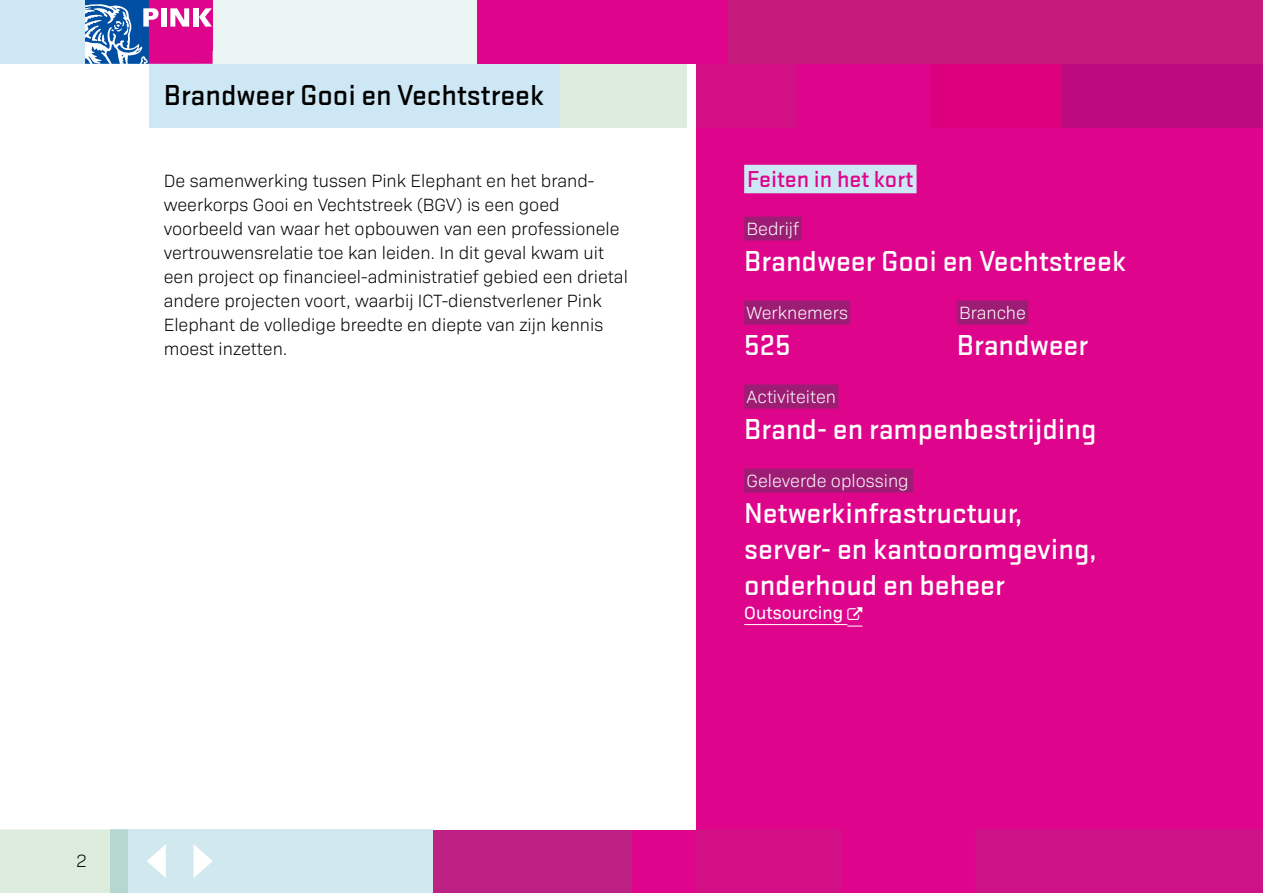
<style>
.page{position:relative;width:1263px;height:893px;background:#fff}
.page>*{position:absolute;margin:0;border:0;box-sizing:border-box;transform-origin:0 0}
.t1{font:500 30px/36px "Stratum 2";color:#fff}
.t2{font:500 30px "Stratum 2";color:#000}
.t3{font:500 24px "Stratum 2";color:#de058c}
.t4{font:300 18px/24px "Bio Sans";color:#000}
.t5{font:300 18px "Bio Sans";color:#fff}
.t6{font:18px "Bio Sans";color:#fff}
</style>
<div class="page">
<div style="left:432px;top:0;width:831px;height:893px;background:#de058c"></div>
<div style="left:695px;top:829px;width:147px;height:64px;background:#d20f84"></div>
<div style="left:310px;top:829px;width:321px;height:64px;background:#bd2184"></div>
<div style="left:976px;top:829px;width:287px;height:64px;background:#cd1288"></div>
<div style="left:729px;top:0;width:534px;height:64px;background:#c61a7d"></div>
<div style="left:930px;top:64px;width:132px;height:64px;background:#dd007e"></div>
<div style="left:1062px;top:64px;width:201px;height:64px;background:#bc0b7e"></div>
<div style="left:372px;top:64px;width:425px;height:64px;background:#d20f84"></div>
<div style="left:0;top:64px;width:695px;height:765px;background:#fff"></div>
<div style="left:213px;top:64px;width:474px;height:64px;background:#ddecdd"></div>
<div style="left:0;top:0;width:238px;height:64px;background:#cde7f4"></div>
<div style="left:198px;top:0;width:279px;height:64px;background:#ebf5f3"></div>
<div style="left:110px;top:829px;width:117px;height:64px;background:#d1e9ee"></div>
<div style="left:0;top:829px;width:128px;height:64px;background:#ddecdd"></div>
<svg style="left:193px;top:844px;width:20px;height:34px"></svg>
<svg style="left:147px;top:844px;width:19px;height:34px"></svg>
<svg style="left:85px;top:0;width:128px;height:64px;background:#9b5bb0"></svg>
<div style="left:224px;top:829px;width:208px;height:64px;background:#d1e9ee"></div>
<div style="left:149px;top:64px;width:410px;height:64px;background:#cde7f4"></div>
<div style="left:744px;top:165px;width:172px;height:28px;background:#cde7f4"></div>
<div style="left:744px;top:217px;width:57px;height:24px;background:#9e1d74"></div>
<div style="left:744px;top:301px;width:106px;height:24px;background:#9e1d74"></div>
<div style="left:957px;top:301px;width:71px;height:24px;background:#9e1d74"></div>
<div style="left:744px;top:385px;width:94px;height:24px;background:#9e1d74"></div>
<div style="left:744px;top:469px;width:169px;height:24px;background:#9e1d74"></div>
<hr style="left:744px;top:624px;width:103px;height:1px;background:#fff">
<svg style="left:847px;top:626px;width:15px;height:1px"></svg>
<h1 class="t2" style="left:164px;top:74px;width:382px">Brandweer Gooi en Vechtstreek</h1>
<p class="t4" style="left:164px;top:167px;width:466px">De samenwerking tussen Pink Elephant en het brand&shy;weerkorps Gooi en Vechtstreek (BGV) is een goed voorbeeld van waar het opbouwen van een professionele vertrouwensrelatie toe kan leiden. In dit geval kwam uit een project op financieel-administratief gebied een drietal andere projecten voort, waarbij ICT-dienstverlener Pink Elephant de volledige breedte en diepte van zijn kennis moest inzetten.</p>
<p class="t4" style="left:76px;top:848px;width:12px">2</p>
<h2 class="t3" style="left:747px;top:162px;width:168px">Feiten in het kort</h2>
<p class="t5" style="left:746px;top:215px;width:54px">Bedrijf</p>
<h1 class="t1" style="left:744px;top:241px;width:384px">Brandweer Gooi en Vechtstreek</h1>
<p class="t5" style="left:746px;top:299px;width:103px">Werknemers</p>
<p class="t5" style="left:959px;top:299px;width:68px">Branche</p>
<h1 class="t1" style="left:744px;top:325px;width:48px">525</h1>
<h1 class="t1" style="left:957px;top:325px;width:133px">Brandweer</h1>
<p class="t5" style="left:746px;top:383px;width:91px">Activiteiten</p>
<h1 class="t1" style="left:744px;top:409px;width:354px">Brand- en rampenbestrijding</h1>
<p class="t5" style="left:746px;top:467px;width:164px">Geleverde oplossing</p>
<h1 class="t1" style="left:744px;top:493px;width:354px">Netwerkinfrastructuur, server- en kantooromgeving, onderhoud en beheer</h1>
<p class="t6" style="left:744px;top:599px;width:100px">Outsourcing</p>
</div>
